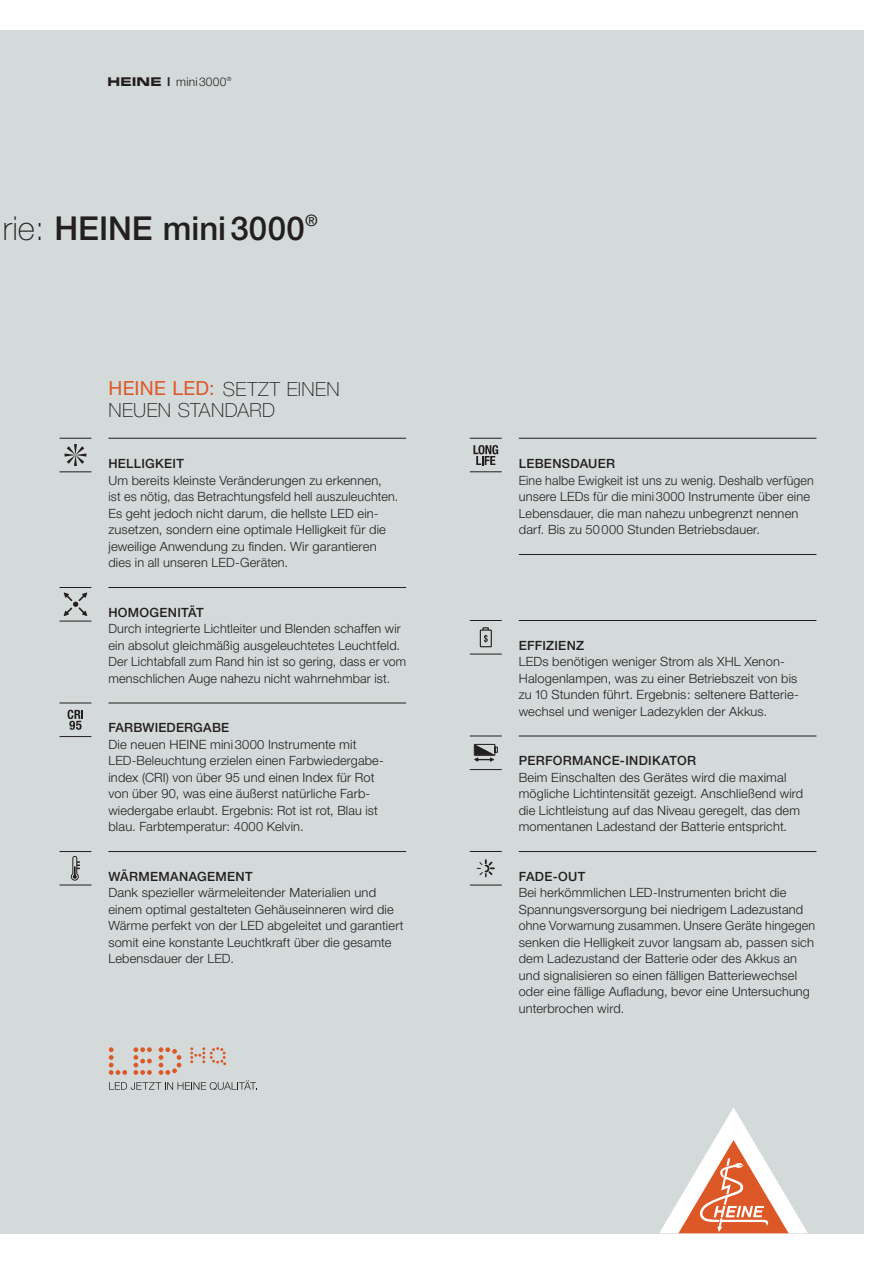
<style>
.page{position:relative;width:893px;height:1263px;background:#fff}
.page>*{position:absolute;margin:0;border:0;box-sizing:border-box;transform-origin:0 0}
.t1{font:500 33px "Helvetica Neue LT Std";color:#231f20}
.t2{font:100 19.5px "Helvetica Neue LT Std";letter-spacing:.02em;color:#231f20}
.t3{font:300 12.75px/16.5px "Helvetica Neue LT Std";letter-spacing:.015em;color:#231f20}
.t4{font:500 12.75px "Helvetica Neue LT Std";letter-spacing:.02em;color:#231f20}
.t5{font:300 12px "Helvetica Neue LT Std";letter-spacing:.015em;color:#231f20}
.s1{font-family:"Eurostile Bold Extended Two";font-weight:400}
.s2{font-weight:100}
.s3{font-weight:400;color:#dd5827}
</style>
<div class="page">
<div style="left:0;top:30px;width:863px;height:1203px;background:#d4d9d9"></div>
<svg style="left:659px;top:1108px;width:149px;height:125px"></svg>
<hr style="left:108px;top:438px;width:298px;height:1px;background:#231f20">
<hr style="left:519px;top:438px;width:297px;height:1px;background:#231f20">
<hr style="left:470px;top:620px;width:32px;height:1px;background:#231f20">
<hr style="left:470px;top:654px;width:32px;height:1px;background:#231f20">
<div style="left:482px;top:627px;width:7px;height:17px;border:1px solid #231f20"></div>
<div style="left:480px;top:630px;width:11px;height:17px;background:#d4d9d9"></div>
<div style="left:480px;top:629px;width:12px;height:18px;border:1px solid #231f20"></div>
<svg style="left:484px;top:635px;width:4px;height:8px"></svg>
<hr style="left:470px;top:851px;width:32px;height:1px;background:#231f20">
<hr style="left:470px;top:885px;width:32px;height:1px;background:#231f20">
<svg style="left:477px;top:860px;width:17px;height:17px"></svg>
<hr style="left:60px;top:703px;width:31px;height:1px;background:#231f20">
<hr style="left:60px;top:736px;width:31px;height:1px;background:#231f20">
<svg style="left:68px;top:710px;width:15px;height:20px"></svg>
<hr style="left:470px;top:769px;width:32px;height:1px;background:#231f20">
<hr style="left:470px;top:736px;width:32px;height:1px;background:#231f20">
<svg style="left:473px;top:743px;width:25px;height:19px"></svg>
<svg style="left:64px;top:592px;width:23px;height:24px"></svg>
<hr style="left:60px;top:587px;width:31px;height:1px;background:#231f20">
<hr style="left:60px;top:621px;width:31px;height:1px;background:#231f20">
<hr style="left:60px;top:438px;width:31px;height:1px;background:#231f20">
<hr style="left:60px;top:472px;width:31px;height:1px;background:#231f20">
<svg style="left:65px;top:444px;width:21px;height:22px"></svg>
<svg style="left:71px;top:856px;width:8px;height:25px"></svg>
<hr style="left:60px;top:851px;width:31px;height:1px;background:#231f20">
<hr style="left:60px;top:885px;width:31px;height:1px;background:#231f20">
<svg style="left:473px;top:445px;width:25px;height:20px"></svg>
<hr style="left:470px;top:438px;width:32px;height:1px;background:#231f20">
<hr style="left:470px;top:471px;width:32px;height:1px;background:#231f20">
<svg style="left:109px;top:1047px;width:148px;height:43px"></svg>
<hr style="left:108px;top:587px;width:298px;height:1px;background:#231f20">
<hr style="left:108px;top:703px;width:298px;height:1px;background:#231f20">
<hr style="left:108px;top:851px;width:298px;height:1px;background:#231f20">
<hr style="left:519px;top:554px;width:297px;height:1px;background:#231f20">
<hr style="left:519px;top:620px;width:297px;height:1px;background:#231f20">
<hr style="left:519px;top:736px;width:297px;height:1px;background:#231f20">
<hr style="left:519px;top:851px;width:297px;height:1px;background:#231f20">
<p class="t5" style="left:108px;top:74px;width:125px"><span class="s1">HEINE |</span> mini3000<sup>®</sup></p>
<h1 class="t1" style="left:3px;top:209px;width:316px"><span class="s2">rie:</span> HEINE MINI3000<sup>®</sup></h1>
<h2 class="t2" style="left:108px;top:378px;width:233px"><span class="s3">HEINE LED:</span> SETZT EINEN</h2>
<h2 class="t2" style="left:108px;top:399px;width:168px">NEUEN STANDARD</h2>
<p class="t4" style="left:108px;top:456px;width:18px">HELLIGKEIT</p>
<p class="t3" style="left:108px;top:472px;width:291px">Um bereits kleinste Veränderungen zu erkennen,<br>ist es nötig, das Betrachtungsfeld hell auszuleuchten.<br>Es geht jedoch nicht darum, die hellste LED ein&shy;zusetzen, sondern eine optimale Helligkeit für die jeweilige Anwendung zu finden. Wir garantieren dies in all unseren LED-Geräten.</p>
<p class="t4" style="left:108px;top:605px;width:20px">HOMOGENITÄT</p>
<p class="t3" style="left:108px;top:620px;width:299px">Durch integrierte Lichtleiter und Blenden schaffen wir ein absolut gleichmäßig ausgeleuchtetes Leuchtfeld.<br>Der Lichtabfall zum Rand hin ist so gering, dass er vom menschlichen Auge nahezu nicht wahrnehmbar ist.</p>
<p class="t4" style="left:108px;top:720px;width:17px">FARB</p>
<p class="t4" style="left:142px;top:720px;width:22px">WIEDERGABE</p>
<p class="t3" style="left:108px;top:736px;width:277px">Die neuen HEINE mini3000 Instrumente mit LED-Beleuchtung erzielen einen Farbwiedergabe&shy;index (CRI) von über 95 und einen Index für Rot von über 90, was eine äußerst natürliche Farb&shy;wiedergabe erlaubt. Ergebnis: Rot ist rot, Blau ist blau. Farbtemperatur: 4000 Kelvin.</p>
<p class="t4" style="left:108px;top:869px;width:11px">WÄRMEMANAGEMENT</p>
<p class="t3" style="left:108px;top:884px;width:297px">Dank spezieller wärmeleitender Materialien und einem optimal gestalteten Gehäuseinneren wird die Wärme perfekt von der LED abgeleitet und garantiert somit eine konstante Leuchtkraft über die gesamte Lebensdauer der LED.</p>
<p class="t4" style="left:519px;top:456px;width:18px">LEBENSDAUER</p>
<p class="t3" style="left:519px;top:472px;width:297px">Eine halbe Ewigkeit ist uns zu wenig. Deshalb verfügen unsere LEDs für die mini3000 Instrumente über eine Lebensdauer, die man nahezu unbegrenzt nennen darf. Bis zu 50000 Stunden Betriebsdauer.</p>
<p class="t4" style="left:519px;top:638px;width:67px">EFFIZIENZ</p>
<p class="t3" style="left:519px;top:653px;width:282px">LEDs benötigen weniger Strom als XHL Xenon-Halogenlampen, was zu einer Betriebszeit von bis zu 10 Stunden führt. Ergebnis: seltenere Batterie&shy;wechsel und weniger Ladezyklen der Akkus.</p>
<p class="t4" style="left:519px;top:753px;width:19px">PERFORMANCE</p>
<p class="t4" style="left:620px;top:753px;width:19px">-INDIKATOR</p>
<p class="t3" style="left:519px;top:769px;width:286px">Beim Einschalten des Gerätes wird die maximal mögliche Lichtintensität gezeigt. Anschließend wird die Lichtleistung auf das Niveau geregelt, das dem momentanen Ladestand der Batterie entspricht.</p>
<p class="t4" style="left:519px;top:869px;width:17px">FADE</p>
<p class="t4" style="left:553px;top:869px;width:16px">-OUT</p>
<p class="t3" style="left:519px;top:884px;width:298px">Bei herkömmlichen LED-Instrumenten bricht die Spannungsversorgung bei niedrigem Ladezustand ohne Vorwarnung zusammen. Unsere Geräte hingegen senken die Helligkeit zuvor langsam ab, passen sich dem Ladezustand der Batterie oder des Akkus an und signalisieren so einen fälligen Batteriewechsel oder eine fällige Aufladung, bevor eine Untersuchung unterbrochen wird.</p>
</div>
